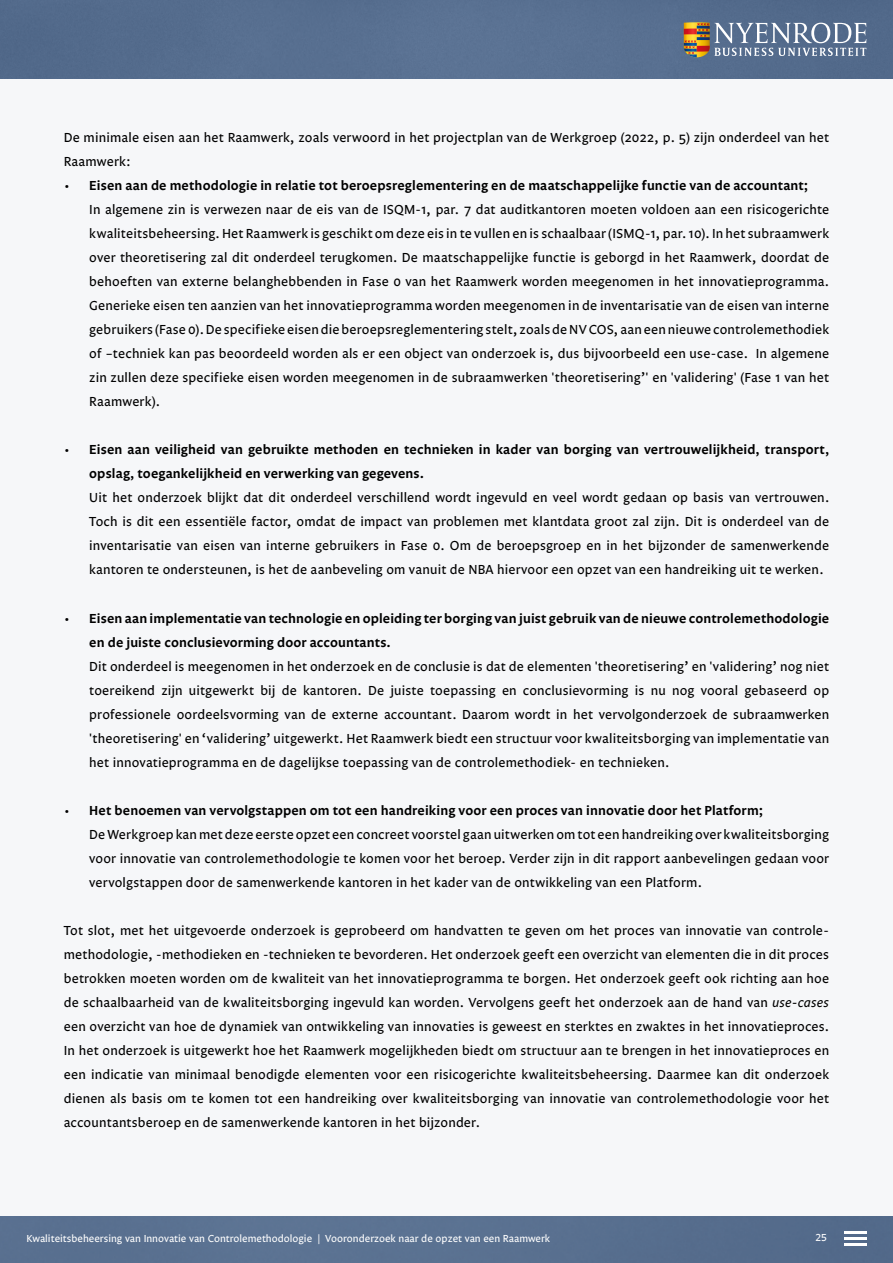
<style>
.page{position:relative;width:893px;height:1263px;background:#f6f7f9}
.page>*{position:absolute;margin:0;border:0;box-sizing:border-box;transform-origin:0 0}
.t1{font:13.5px/24px "Legato OT";letter-spacing:.015em;color:#000;text-align:justify}
.t2{font:600 13.5px/24px "Legato OT";letter-spacing:.01em;color:#000}
.t3{font:10.5px "Legato OT";color:#fff}
.s1{font-style:italic}
</style>
<div class="page">
<div style="left:0;top:1216px;width:893px;height:47px;background:#597090"></div>
<hr style="left:844px;top:1231px;width:22px;height:2px;background:#fff">
<hr style="left:844px;top:1237px;width:22px;height:2px;background:#fff">
<hr style="left:844px;top:1243px;width:22px;height:2px;background:#fff">
<div style="left:0;top:0;width:893px;height:79px;background:#576e8f"></div>
<svg style="left:684px;top:22px;width:182px;height:35px;background:#818a96"></svg>
<p class="t1" style="left:64px;top:126px;width:767px">De minimale eisen aan het Raamwerk, zoals verwoord in het projectplan van de Werkgroep (2022, p. 5) zijn onderdeel van het<br>Raamwerk:</p>
<p class="t2" style="left:64px;top:174px;width:746px">• Eisen aan de methodologie in relatie tot beroepsreglementering en de maatschappelijke functie van de accountant;</p>
<p class="t1" style="left:89px;top:198px;width:741px">In algemene zin is verwezen naar de eis van de ISQM-1, par. 7 dat auditkantoren moeten voldoen aan een risicogerichte kwaliteitsbeheersing. Het Raamwerk is geschikt om deze eis in te vullen en is schaalbaar (ISMQ-1, par. 10). In het subraamwerk over theoretisering zal dit onderdeel terugkomen. De maatschappelijke functie is geborgd in het Raamwerk, doordat de behoeften van externe belanghebbenden in Fase 0 van het Raamwerk worden meegenomen in het innovatieprogramma.<br>Generieke eisen ten aanzien van het innovatieprogramma worden meegenomen in de inventarisatie van de eisen van interne gebruikers (Fase 0). De specifieke eisen die beroepsreglementering stelt, zoals de NV COS, aan een nieuwe controlemethodiek of –techniek kan pas beoordeeld worden als er een object van onderzoek is, dus bijvoorbeeld een use-case. In algemene zin zullen deze specifieke eisen worden meegenomen in de subraamwerken 'theoretisering’' en 'validering' (Fase 1 van het Raamwerk).</p>
<p class="t2" style="left:89px;top:438px;width:741px;text-indent:-26px">• Eisen aan veiligheid van gebruikte methoden en technieken in kader van borging van vertrouwelijkheid, transport, opslag, toegankelijkheid en verwerking van gegevens.</p>
<p class="t1" style="left:89px;top:486px;width:741px">Uit het onderzoek blijkt dat dit onderdeel verschillend wordt ingevuld en veel wordt gedaan op basis van vertrouwen.<br>Toch is dit een essentiële factor, omdat de impact van problemen met klantdata groot zal zijn. Dit is onderdeel van de inventarisatie van eisen van interne gebruikers in Fase 0. Om de beroepsgroep en in het bijzonder de samenwerkende kantoren te ondersteunen, is het de aanbeveling om vanuit de NBA hiervoor een opzet van een handreiking uit te werken.</p>
<p class="t2" style="left:89px;top:606px;width:741px;text-indent:-26px">• Eisen aan implementatie van technologie en opleiding ter borging van juist gebruik van de nieuwe controlemethodologie en de juiste conclusievorming door accountants.</p>
<p class="t1" style="left:89px;top:655px;width:741px">Dit onderdeel is meegenomen in het onderzoek en de conclusie is dat de elementen 'theoretisering’ en 'validering’ nog niet toereikend zijn uitgewerkt bij de kantoren. De juiste toepassing en conclusievorming is nu nog vooral gebaseerd op professionele oordeelsvorming van de externe accountant. Daarom wordt in het vervolgonderzoek de subraamwerken 'theoretisering' en ‘validering’ uitgewerkt. Het Raamwerk biedt een structuur voor kwaliteitsborging van implementatie van het innovatieprogramma en de dagelijkse toepassing van de controlemethodiek- en technieken.</p>
<p class="t2" style="left:64px;top:798px;width:701px">• Het benoemen van vervolgstappen om tot een handreiking voor een proces van innovatie door het Platform;</p>
<p class="t1" style="left:89px;top:823px;width:741px">De Werkgroep kan met deze eerste opzet een concreet voorstel gaan uitwerken om tot een handreiking over kwaliteitsborging voor innovatie van controlemethodologie te komen voor het beroep. Verder zijn in dit rapport aanbevelingen gedaan voor vervolgstappen door de samenwerkende kantoren in het kader van de ontwikkeling van een Platform.</p>
<p class="t1" style="left:64px;top:919px;width:767px;text-align:left">Tot slot, met het uitgevoerde onderzoek is geprobeerd om handvatten te geven om het proces van innovatie van controle&shy;methodologie, -methodieken en -technieken te bevorderen. Het onderzoek geeft een overzicht van elementen die in dit proces betrokken moeten worden om de kwaliteit van het innovatieprogramma te borgen. Het onderzoek geeft ook richting aan hoe de schaalbaarheid van de kwaliteitsborging ingevuld kan worden. Vervolgens geeft het onderzoek aan de hand van <span class="s1">use-cases </span>een overzicht van hoe de dynamiek van ontwikkeling van innovaties is geweest en sterktes en zwaktes in het innovatieproces.<br>In het onderzoek is uitgewerkt hoe het Raamwerk mogelijkheden biedt om structuur aan te brengen in het innovatieproces en een indicatie van minimaal benodigde elementen voor een risicogerichte kwaliteitsbeheersing. Daarmee kan dit onderzoek dienen als basis om te komen tot een handreiking over kwaliteitsborging van innovatie van controlemethodologie voor het accountantsberoep en de samenwerkende kantoren in het bijzonder.</p>
<p class="t3" style="left:27px;top:1233px;width:525px">Kwaliteitsbeheersing van Innovatie van Controlemethodologie | Vooronderzoek naar de opzet van een Raamwerk</p>
<p class="t3" style="left:815px;top:1232px;width:13px">25</p>
</div>
